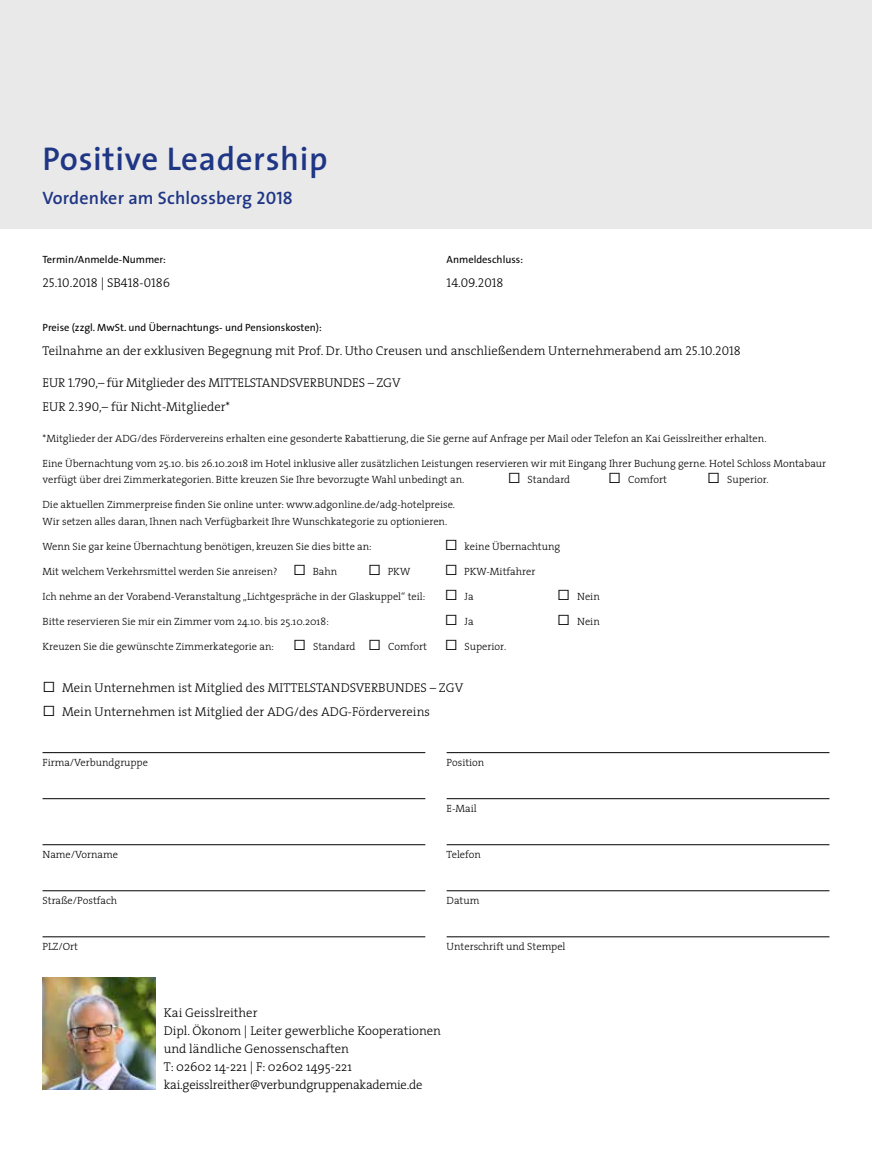
<style>
.page{position:relative;width:872px;height:1149px;background:#fff}
.page>*{position:absolute;margin:0;border:0;box-sizing:border-box;transform-origin:0 0}
.t1{font:600 33px "The Sans";letter-spacing:.02em;color:#1f3685}
.t2{font:600 18px "The Sans";letter-spacing:.01em;color:#1f3685}
.t3{font:300 12.75px/18px "The Serif";color:#000}
.t4{font:12.75px "The Serif Light Caps";color:#000}
.t5{font:300 10.5px/16.5px "The Serif";color:#000}
.t6{font:10.5px "The Sans";color:#000}
.s1{font-family:"The Sans Semi Bold Caps";font-weight:400}
.s2{font-family:"The Serif";font-weight:300}
.s3{font-family:"The Serif Light Caps";font-weight:400}
.s4{font-family:"The Sans Light Expert";font-weight:400;font-size:15px}
</style>
<div class="page">
<div style="left:0;top:0;width:872px;height:228px;background:#e9e9e9"></div>
<hr style="left:43px;top:752px;width:382px;height:1px;background:#000">
<hr style="left:43px;top:798px;width:382px;height:1px;background:#000">
<hr style="left:43px;top:844px;width:382px;height:1px;background:#000">
<hr style="left:43px;top:890px;width:382px;height:1px;background:#000">
<hr style="left:43px;top:936px;width:382px;height:1px;background:#000">
<hr style="left:446px;top:752px;width:383px;height:1px;background:#000">
<hr style="left:446px;top:798px;width:383px;height:1px;background:#000">
<hr style="left:446px;top:844px;width:383px;height:1px;background:#000">
<hr style="left:446px;top:890px;width:383px;height:1px;background:#000">
<hr style="left:446px;top:936px;width:383px;height:1px;background:#000">
<img style="left:43px;top:977px;width:113px;height:111px">
<h1 class="t1" style="left:43px;top:131px;width:286px">Positive Leadership</h1>
<h2 class="t2" style="left:43px;top:183px;width:252px">Vordenker am Schlossberg <span class="s1">2018</span></h2>
<p class="t6" style="left:43px;top:250px;width:125px">Termin/Anmelde-Nummer:</p>
<p class="t4" style="left:43px;top:272px;width:129px">25<span class="s2">.</span>10<span class="s2">.</span>2018 <span class="s2">| SB</span>418<span class="s2">-</span>0186</p>
<p class="t6" style="left:446px;top:250px;width:78px">Anmeldeschluss:</p>
<p class="t4" style="left:446px;top:272px;width:58px">14.09.2018</p>
<p class="t6" style="left:43px;top:319px;width:281px">Preise (zzgl. MwSt. und Übernachtungs- und Pensionskosten):</p>
<p class="t3" style="left:43px;top:341px;width:700px">Teilnahme an der exklusiven Begegnung mit Prof. Dr. Utho Creusen und anschließendem Unternehmerabend am <span class="s3">25</span>.<span class="s3">10</span>.<span class="s3">2018</span></p>
<p class="t3" style="left:43px;top:370px;width:360px;line-height:24px">EUR <span class="s3">1</span>.<span class="s3">790</span>,– für Mitglieder des MITTELSTANDSVERBUNDES – ZGV<br>EUR <span class="s3">2</span>.<span class="s3">390</span>,– für Nicht-Mitglieder*</p>
<p class="t5" style="left:43px;top:429px;width:725px">*Mitglieder der ADG/des Fördervereins erhalten eine gesonderte Rabattierung, die Sie gerne auf Anfrage per Mail oder Telefon an Kai Geisslreither erhalten.</p>
<p class="t5" style="left:43px;top:454px;width:785px">Eine Übernachtung vom 25.10. bis 26.10.2018 im Hotel inklusive aller zusätzlichen Leistungen reservieren wir mit Eingang Ihrer Buchung gerne. Hotel Schloss Montabaur verfügt über drei Zimmerkategorien. Bitte kreuzen Sie Ihre bevorzugte Wahl unbedingt an.</p>
<p class="t5" style="left:508px;top:471px;width:64px"><span class="s4">ò</span> Standard</p>
<p class="t5" style="left:608px;top:471px;width:60px"><span class="s4">ò</span> Comfort</p>
<p class="t5" style="left:707px;top:471px;width:63px"><span class="s4">ò</span> Superior.</p>
<p class="t5" style="left:43px;top:496px;width:414px">Die aktuellen Zimmerpreise finden Sie online unter: www.adgonline.de/adg-hotelpreise.<br>Wir setzen alles daran, Ihnen nach Verfügbarkeit Ihre Wunschkategorie zu optionieren.</p>
<p class="t5" style="left:43px;top:537px;width:331px">Wenn Sie gar keine Übernachtung benötigen, kreuzen Sie dies bitte an:</p>
<p class="t5" style="left:445px;top:537px;width:117px"><span class="s4">ò</span> keine Übernachtung</p>
<p class="t5" style="left:43px;top:562px;width:296px">Mit welchem Verkehrsmittel werden Sie anreisen? <span class="s4">ò</span> Bahn</p>
<p class="t5" style="left:368px;top:562px;width:44px"><span class="s4">ò</span> PKW</p>
<p class="t5" style="left:445px;top:562px;width:92px"><span class="s4">ò</span> PKW-Mitfahrer</p>
<p class="t5" style="left:43px;top:587px;width:384px">Ich nehme an der Vorabend-Veranstaltung „Lichtgespräche in der Glaskuppel“ teil:</p>
<p class="t5" style="left:445px;top:587px;width:31px"><span class="s4">ò</span> Ja</p>
<p class="t5" style="left:557px;top:587px;width:44px"><span class="s4">ò</span> Nein</p>
<p class="t5" style="left:43px;top:612px;width:288px">Bitte reservieren Sie mir ein Zimmer vom 24.10. bis 25.10.2018:</p>
<p class="t5" style="left:445px;top:612px;width:31px"><span class="s4">ò</span> Ja</p>
<p class="t5" style="left:557px;top:612px;width:44px"><span class="s4">ò</span> Nein</p>
<p class="t5" style="left:43px;top:637px;width:233px">Kreuzen Sie die gewünschte Zimmerkategorie an:</p>
<p class="t5" style="left:293px;top:637px;width:214px"><span class="s4">ò</span> Standard <span class="s4">ò</span> Comfort <span class="s4">ò</span> Superior.</p>
<p class="t3" style="left:43px;top:675px;width:422px;line-height:24px"><span class="s4">ò</span> Mein Unternehmen ist Mitglied des MITTELSTANDSVERBUNDES – ZGV <span class="s4">ò</span> Mein Unternehmen ist Mitglied der ADG/des ADG-Fördervereins</p>
<p class="t5" style="left:43px;top:753px;width:107px">Firma/Verbundgruppe</p>
<p class="t5" style="left:43px;top:845px;width:77px">Name/Vorname</p>
<p class="t5" style="left:43px;top:891px;width:76px">Straße/Postfach</p>
<p class="t5" style="left:43px;top:937px;width:37px">PLZ/Ort</p>
<p class="t5" style="left:446px;top:753px;width:39px">Position</p>
<p class="t5" style="left:446px;top:799px;width:32px">E-Mail</p>
<p class="t5" style="left:446px;top:845px;width:36px">Telefon</p>
<p class="t5" style="left:446px;top:891px;width:34px">Datum</p>
<p class="t5" style="left:446px;top:937px;width:120px">Unterschrift und Stempel</p>
<p class="t3" style="left:164px;top:1002px;width:279px">Kai Geisslreither<br>Dipl. Ökonom | Leiter gewerbliche Kooperationen und ländliche Genossenschaften<br>T: 02602 14-221 | F: 02602 1495-221 kai.geisslreither@verbundgruppenakademie.de</p>
</div>
